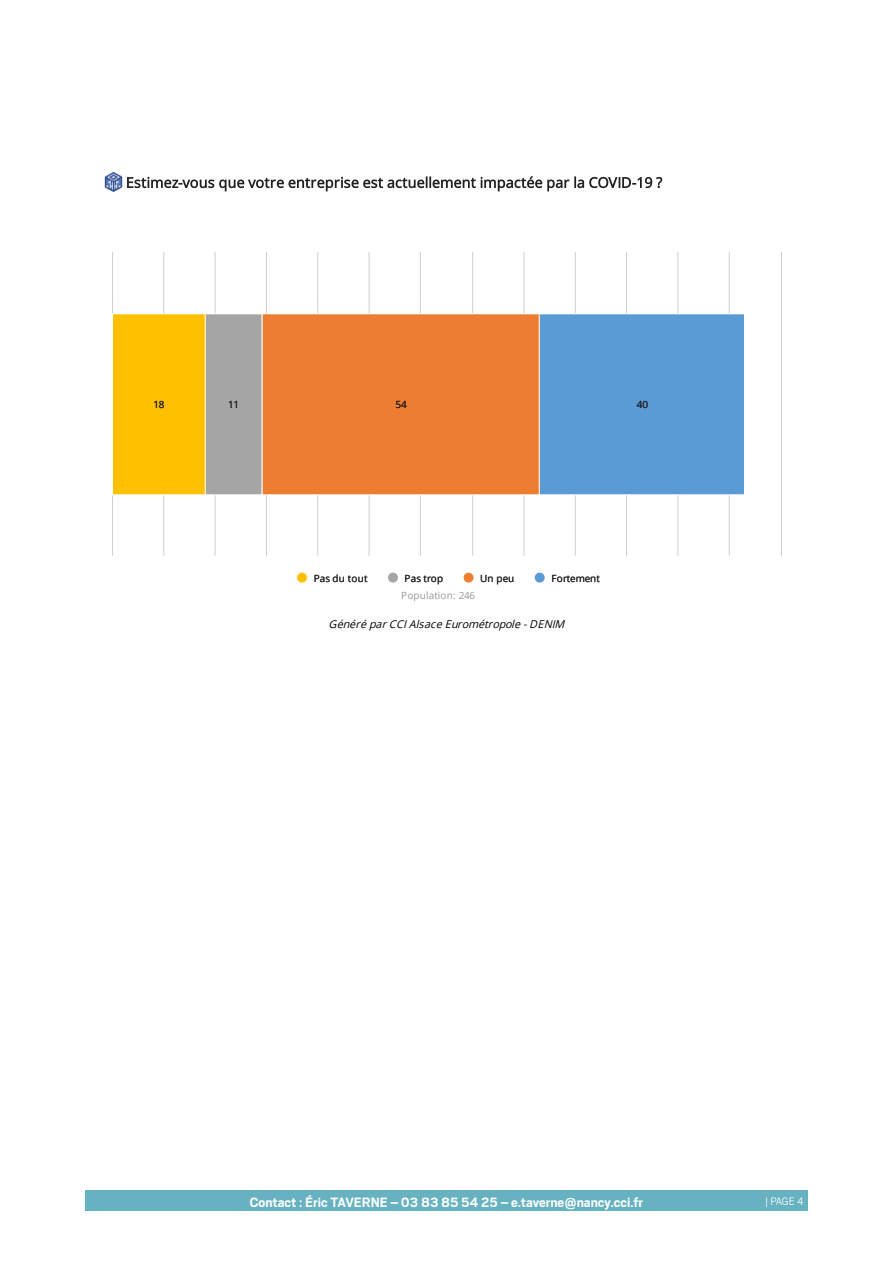
<style>
.page{position:relative;width:893px;height:1263px;background:#fff}
.page>*{position:absolute;margin:0;border:0;box-sizing:border-box;transform-origin:0 0}
.t1{font:700 15px "Scout";color:#fff}
.t2{font:300 12px "Scout";color:#fff}
.t3{font:italic 10.8px "Open Sans";color:#000}
.t4{font:9.9px "Open Sans";letter-spacing:.005em;color:#231f20}
.t5{font:9.9px "Open Sans";letter-spacing:.02em;color:#999}
</style>
<div class="page">
<div style="left:85px;top:1191px;width:723px;height:20px;background:#66b2c0"></div>
<hr style="left:112px;top:252px;width:1px;height:303px;background:#cecece">
<hr style="left:163px;top:252px;width:1px;height:303px;background:#cecece">
<hr style="left:215px;top:252px;width:1px;height:303px;background:#cecece">
<hr style="left:266px;top:252px;width:1px;height:303px;background:#cecece">
<hr style="left:317px;top:252px;width:1px;height:303px;background:#cecece">
<hr style="left:369px;top:252px;width:1px;height:303px;background:#cecece">
<hr style="left:420px;top:252px;width:1px;height:303px;background:#cecece">
<hr style="left:472px;top:252px;width:1px;height:303px;background:#cecece">
<hr style="left:523px;top:252px;width:1px;height:303px;background:#cecece">
<hr style="left:575px;top:252px;width:1px;height:303px;background:#cecece">
<hr style="left:626px;top:252px;width:1px;height:303px;background:#cecece">
<hr style="left:677px;top:252px;width:1px;height:303px;background:#cecece">
<hr style="left:729px;top:252px;width:1px;height:303px;background:#cecece">
<hr style="left:781px;top:252px;width:1px;height:303px;background:#cecece">
<div style="left:539px;top:314px;width:205px;height:181px;background:#5b9bd5"></div>
<div style="left:539px;top:313px;width:206px;height:182px;border:1px solid #fff"></div>
<div style="left:262px;top:314px;width:277px;height:181px;background:#ed7d31"></div>
<div style="left:261px;top:313px;width:279px;height:182px;border:1px solid #fff"></div>
<div style="left:205px;top:314px;width:57px;height:181px;background:#a5a5a5"></div>
<div style="left:205px;top:313px;width:57px;height:182px;border:1px solid #fff"></div>
<div style="left:113px;top:313px;width:93px;height:182px;background:#ffc000"></div>
<svg style="left:297px;top:573px;width:10px;height:9px"></svg>
<svg style="left:388px;top:573px;width:10px;height:9px"></svg>
<svg style="left:464px;top:573px;width:9px;height:9px"></svg>
<svg style="left:535px;top:573px;width:10px;height:9px"></svg>
<img style="left:104px;top:172px;width:19px;height:20px">
<svg style="left:127px;top:176px;width:535px;height:15px"></svg>
<p class="t4" style="left:153px;top:397px;width:13px">18</p>
<p class="t4" style="left:228px;top:397px;width:13px">11</p>
<p class="t4" style="left:396px;top:397px;width:13px">54</p>
<p class="t4" style="left:637px;top:397px;width:13px">40</p>
<p class="t4" style="left:314px;top:571px;width:55px">Pas du tout</p>
<p class="t4" style="left:405px;top:571px;width:40px">Pas trop</p>
<p class="t4" style="left:480px;top:571px;width:35px">Un peu</p>
<p class="t4" style="left:551px;top:571px;width:50px">Fortement</p>
<p class="t5" style="left:401px;top:588px;width:76px">Population: 246</p>
<p class="t3" style="left:329px;top:617px;width:241px">Généré par CCI Alsace Eurométropole - DENIM</p>
<p class="t1" style="left:250px;top:1194px;width:395px">Contact : Éric TAVERNE – 03 83 85 54 25 – e.taverne@nancy.cci.fr</p>
<p class="t2" style="left:765px;top:1193px;width:40px">| PAGE 4</p>
</div>
